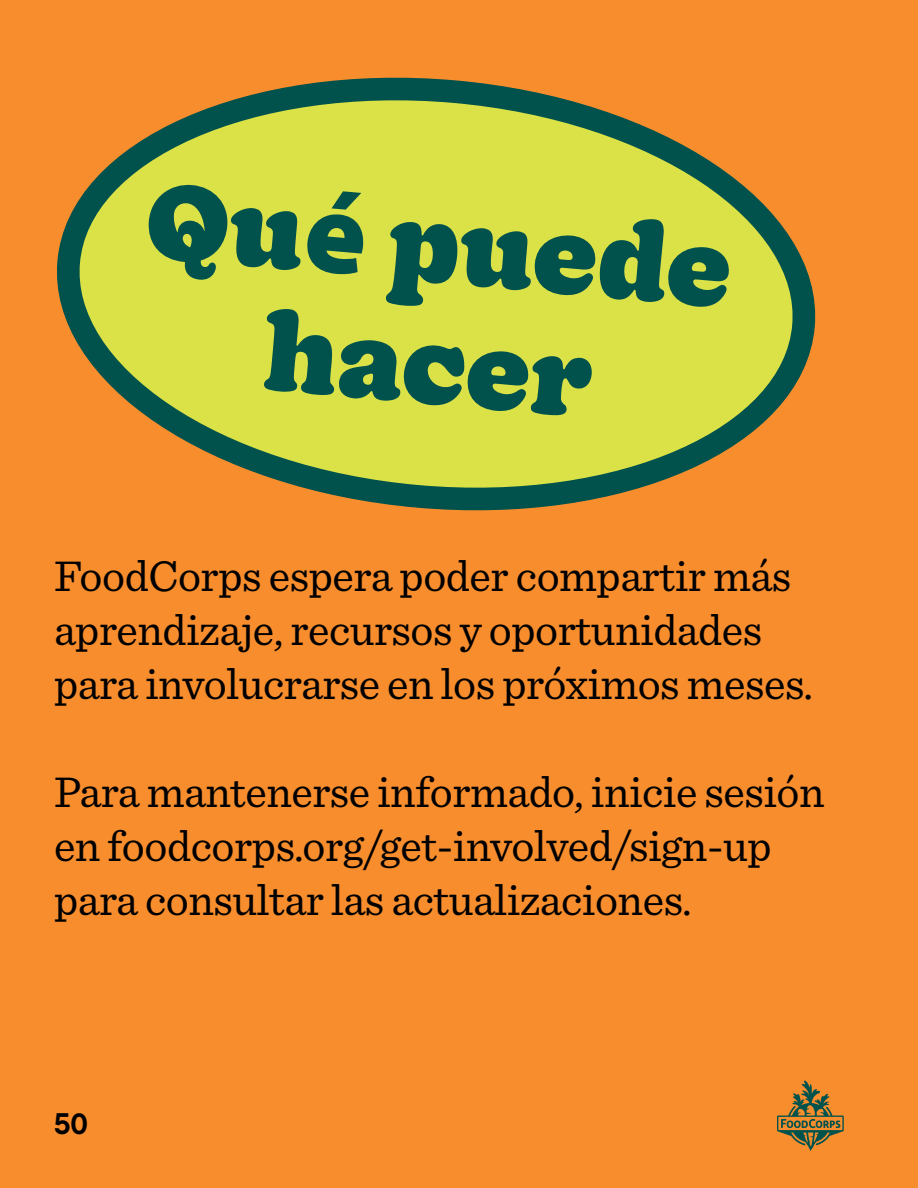
<style>
.page{position:relative;width:918px;height:1188px;background:#f78d2d}
.page>*{position:absolute;margin:0;border:0;box-sizing:border-box;transform-origin:0 0}
.t1{font:900 101.1px/121.4px "Doyle Trial";color:#01524d;text-align:center}
.t2{font:45px/54px "Sentinel";letter-spacing:-.01em;color:#000}
.t3{font:30px "Chalet New York Nineteen Sixty";color:#000}
.s1{font-family:"Myriad Pro";font-size:115.5px}
</style>
<div class="page">
<svg style="left:57px;top:77px;width:759px;height:434px"></svg>
<svg style="left:777px;top:1081px;width:67px;height:70px"></svg>
<h1 class="t1" style="left:151px;top:165px;width:590px;rotate:5deg">Qu<span class="s1">é</span> puede hacer</h1>
<p class="t2" style="left:54px;top:546px;width:761px">FoodCorps espera poder compartir más aprendizaje, recursos y oportunidades para involucrarse en los próximos meses.</p>
<p class="t2" style="left:54px;top:762px;width:772px">Para mantenerse informado, inicie sesión en foodcorps.org/get-involved/sign-up para consultar las actualizaciones.</p>
<p class="t3" style="left:54px;top:1105px;width:36px">50</p>
</div>
